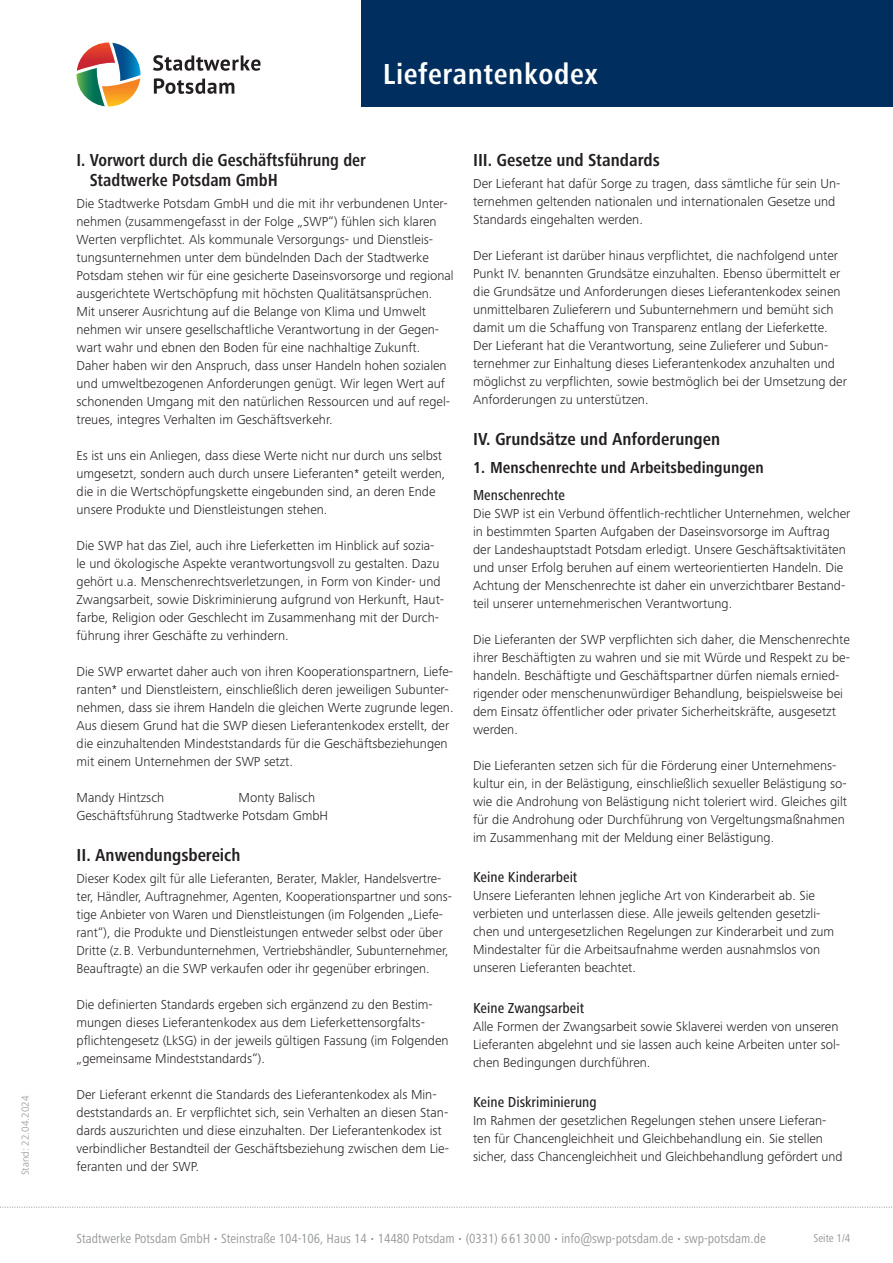
<style>
.page{position:relative;width:893px;height:1263px;background:#fff}
.page>*{position:absolute;margin:0;border:0;box-sizing:border-box;transform-origin:0 0}
.t1{font:700 condensed 30px "Frutiger Next Pro";letter-spacing:.02em;color:#fff}
.Head_2{font:700 condensed 18px "Frutiger Next Pro";color:#231f20}
.Head_2-2{font:700 condensed 18px/19.5px "Frutiger Next Pro";color:#231f20;scale:.96 1}
.Head_3{font:700 condensed 16.5px "Frutiger Next Pro";color:#231f20}
.Head_4{font:500 condensed 15px "Frutiger Next Pro";color:#231f20}
.t2{font:condensed 13.65px "Frutiger Next Pro";color:#939598}
.Fliesstext{font:300 13.5px/18px "Frutiger Next Pro";color:#231f20}
.t3{font:condensed 11.7px "Frutiger Next Pro";color:#939598}
.t4{font:300 10.5px "Frutiger Next Pro";color:#939598}
.s1{font-size:9.75px}
</style>
<div class="page">
<div style="left:361px;top:0;width:532px;height:106px;background:#002e5e"></div>
<svg style="left:153px;top:55px;width:108px;height:16px"></svg>
<svg style="left:154px;top:78px;width:80px;height:16px"></svg>
<svg style="left:77px;top:43px;width:64px;height:64px"></svg>
<svg style="left:0;top:1206px;width:892px;height:2px"></svg>
<p class="t4" style="left:19px;top:1175px;width:81px;rotate:-90deg">Stand: 22.04.2024</p>
<h1 class="t1" style="left:383px;top:57px;width:217px">Lieferantenkodex</h1>
<p class="Head_2-2" style="left:90px;top:150px;width:289px;text-indent:-13px">I. Vorwort durch die Geschäftsführung der<br>Stadtwerke Potsdam GmbH</p>
<p class="Fliesstext" style="left:77px;top:194px;width:379px">Die Stadtwerke Potsdam GmbH und die mit ihr verbundenen Unter&shy;nehmen (zusammengefasst in der Folge „SWP“) fühlen sich klaren Werten verpflichtet. Als kommunale Versorgungs- und Dienstleis&shy;tungsunternehmen unter dem bündelnden Dach der Stadtwerke Potsdam stehen wir für eine gesicherte Daseinsvorsorge und regional ausgerichtete Wertschöpfung mit höchsten Qualitätsansprüchen.<br>Mit unserer Ausrichtung auf die Belange von Klima und Umwelt nehmen wir unsere gesellschaftliche Verantwortung in der Gegen&shy;wart wahr und ebnen den Boden für eine nachhaltige Zukunft.<br>Daher haben wir den Anspruch, dass unser Handeln hohen sozialen und umweltbezogenen Anforderungen genügt. Wir legen Wert auf schonenden Umgang mit den natürlichen Ressourcen und auf regel&shy;treues, integres Verhalten im Geschäftsverkehr.</p>
<p class="Fliesstext" style="left:77px;top:446px;width:370px">Es ist uns ein Anliegen, dass diese Werte nicht nur durch uns selbst umgesetzt, sondern auch durch unsere Lieferanten* geteilt werden, die in die Wertschöpfungskette eingebunden sind, an deren Ende unsere Produkte und Dienstleistungen stehen.</p>
<p class="Fliesstext" style="left:77px;top:536px;width:369px">Die SWP hat das Ziel, auch ihre Lieferketten im Hinblick auf sozia&shy;le und ökologische Aspekte verantwortungsvoll zu gestalten. Dazu gehört u.a. Menschenrechtsverletzungen, in Form von Kinder- und Zwangsarbeit, sowie Diskriminierung aufgrund von Herkunft, Haut&shy;farbe, Religion oder Geschlecht im Zusammenhang mit der Durch&shy;führung ihrer Geschäfte zu verhindern.</p>
<p class="Fliesstext" style="left:77px;top:662px;width:379px">Die SWP erwartet daher auch von ihren Kooperationspartnern, Liefe&shy;ranten* und Dienstleistern, einschließlich deren jeweiligen Subunter&shy;nehmen, dass sie ihrem Handeln die gleichen Werte zugrunde legen.<br>Aus diesem Grund hat die SWP diesen Lieferantenkodex erstellt, der die einzuhaltenden Mindeststandards für die Geschäftsbeziehungen mit einem Unternehmen der SWP setzt.</p>
<p class="Fliesstext" style="left:77px;top:788px;width:89px">Mandy Hintzsch</p>
<p class="Fliesstext" style="left:239px;top:788px;width:78px">Monty Balisch</p>
<p class="Fliesstext" style="left:77px;top:806px;width:253px">Geschäftsführung Stadtwerke Potsdam GmbH</p>
<p class="Head_2" style="left:77px;top:844px;width:166px">II. Anwendungsbereich</p>
<p class="Fliesstext" style="left:77px;top:869px;width:377px">Dieser Kodex gilt für alle Lieferanten, Berater, Makler, Handelsvertre&shy;ter, Händler, Auftragnehmer, Agenten, Kooperationspartner und sons&shy;tige Anbieter von Waren und Dienstleistungen (im Folgenden „Liefe&shy;rant“), die Produkte und Dienstleistungen entweder selbst oder über Dritte (z.B. Verbundunternehmen, Vertriebshändler, Subunternehmer, Beauftragte) an die SWP verkaufen oder ihr gegenüber erbringen.</p>
<p class="Fliesstext" style="left:77px;top:995px;width:374px">Die definierten Standards ergeben sich ergänzend zu den Bestim&shy;mungen dieses Lieferantenkodex aus dem Lieferkettensorgfalts&shy;pflichtengesetz (LkSG) in der jeweils gültigen Fassung (im Folgenden „gemeinsame Mindeststandards“).</p>
<p class="Fliesstext" style="left:77px;top:1085px;width:374px">Der Lieferant erkennt die Standards des Lieferantenkodex als Min&shy;deststandards an. Er verpflichtet sich, sein Verhalten an diesen Stan&shy;dards auszurichten und diese einzuhalten. Der Lieferantenkodex ist verbindlicher Bestandteil der Geschäftsbeziehung zwischen dem Lie&shy;feranten und der SWP.</p>
<p class="Head_2" style="left:473px;top:150px;width:188px">III. Gesetze und Standards</p>
<p class="Fliesstext" style="left:473px;top:175px;width:369px">Der Lieferant hat dafür Sorge zu tragen, dass sämtliche für sein Un&shy;ternehmen geltenden nationalen und internationalen Gesetze und<br>Standards eingehalten werden.</p>
<p class="Fliesstext" style="left:473px;top:247px;width:375px">Der Lieferant ist darüber hinaus verpflichtet, die nachfolgend unter Punkt IV. benannten Grundsätze einzuhalten. Ebenso übermittelt er die Grundsätze und Anforderungen dieses Lieferantenkodex seinen unmittelbaren Zulieferern und Subunternehmern und bemüht sich damit um die Schaffung von Transparenz entlang der Lieferkette.<br>Der Lieferant hat die Verantwortung, seine Zulieferer und Subun&shy;ternehmer zur Einhaltung dieses Lieferantenkodex anzuhalten und möglichst zu verpflichten, sowie bestmöglich bei der Umsetzung der Anforderungen zu unterstützen.</p>
<p class="Head_2" style="left:473px;top:429px;width:249px">IV. Grundsätze und Anforderungen</p>
<p class="Head_3" style="left:473px;top:458px;width:292px">1. Menschenrechte und Arbeitsbedingungen</p>
<p class="Head_4" style="left:473px;top:486px;width:94px">Menschenrechte</p>
<p class="Fliesstext" style="left:473px;top:504px;width:379px">Die SWP ist ein Verbund öffentlich-rechtlicher Unternehmen, welcher in bestimmten Sparten Aufgaben der Daseinsvorsorge im Auftrag der Landeshauptstadt Potsdam erledigt. Unsere Geschäftsaktivitäten und unser Erfolg beruhen auf einem werteorientierten Handeln. Die Achtung der Menschenrechte ist daher ein unverzichtbarer Bestand&shy;teil unserer unternehmerischen Verantwortung.</p>
<p class="Fliesstext" style="left:473px;top:630px;width:378px">Die Lieferanten der SWP verpflichten sich daher, die Menschenrechte ihrer Beschäftigten zu wahren und sie mit Würde und Respekt zu be&shy;handeln. Beschäftigte und Geschäftspartner dürfen niemals ernied&shy;rigender oder menschenunwürdiger Behandlung, beispielsweise bei dem Einsatz öffentlicher oder privater Sicherheitskräfte, ausgesetzt werden.</p>
<p class="Fliesstext" style="left:473px;top:756px;width:375px">Die Lieferanten setzen sich für die Förderung einer Unternehmens&shy;kultur ein, in der Belästigung, einschließlich sexueller Belästigung so&shy;wie die Androhung von Belästigung nicht toleriert wird. Gleiches gilt für die Androhung oder Durchführung von Vergeltungsmaßnahmen im Zusammenhang mit der Meldung einer Belästigung.</p>
<p class="Head_4" style="left:473px;top:869px;width:106px">Keine Kinderarbeit</p>
<p class="Fliesstext" style="left:473px;top:887px;width:363px">Unsere Lieferanten lehnen jegliche Art von Kinderarbeit ab. Sie verbieten und unterlassen diese. Alle jeweils geltenden gesetzli&shy;chen und untergesetzlichen Regelungen zur Kinderarbeit und zum Mindestalter für die Arbeitsaufnahme werden ausnahmslos von unseren Lieferanten beachtet.</p>
<p class="Head_4" style="left:473px;top:999px;width:113px">Keine Zwangsarbeit</p>
<p class="Fliesstext" style="left:473px;top:1017px;width:369px">Alle Formen der Zwangsarbeit sowie Sklaverei werden von unseren<br>Lieferanten abgelehnt und sie lassen auch keine Arbeiten unter sol&shy;chen Bedingungen durchführen.</p>
<p class="Head_4" style="left:473px;top:1093px;width:125px">Keine Diskriminierung</p>
<p class="Fliesstext" style="left:473px;top:1111px;width:371px">Im Rahmen der gesetzlichen Regelungen stehen unsere Lieferan&shy;ten für Chancengleichheit und Gleichbehandlung ein. Sie stellen sicher, dass Chancengleichheit und Gleichbehandlung gefördert und</p>
<p class="t2" style="left:77px;top:1230px;width:691px">Stadtwerke Potsdam GmbH <span class="s1">•</span> Steinstraße 104-106, Haus 14 <span class="s1">•</span> 14480 Potsdam <span class="s1">•</span> (0331) 6 61 30 00 <span class="s1">•</span> info@swp-potsdam.de <span class="s1">•</span> swp-potsdam.de</p>
<p class="t3" style="left:813px;top:1232px;width:38px">Seite 1/4</p>
</div>
